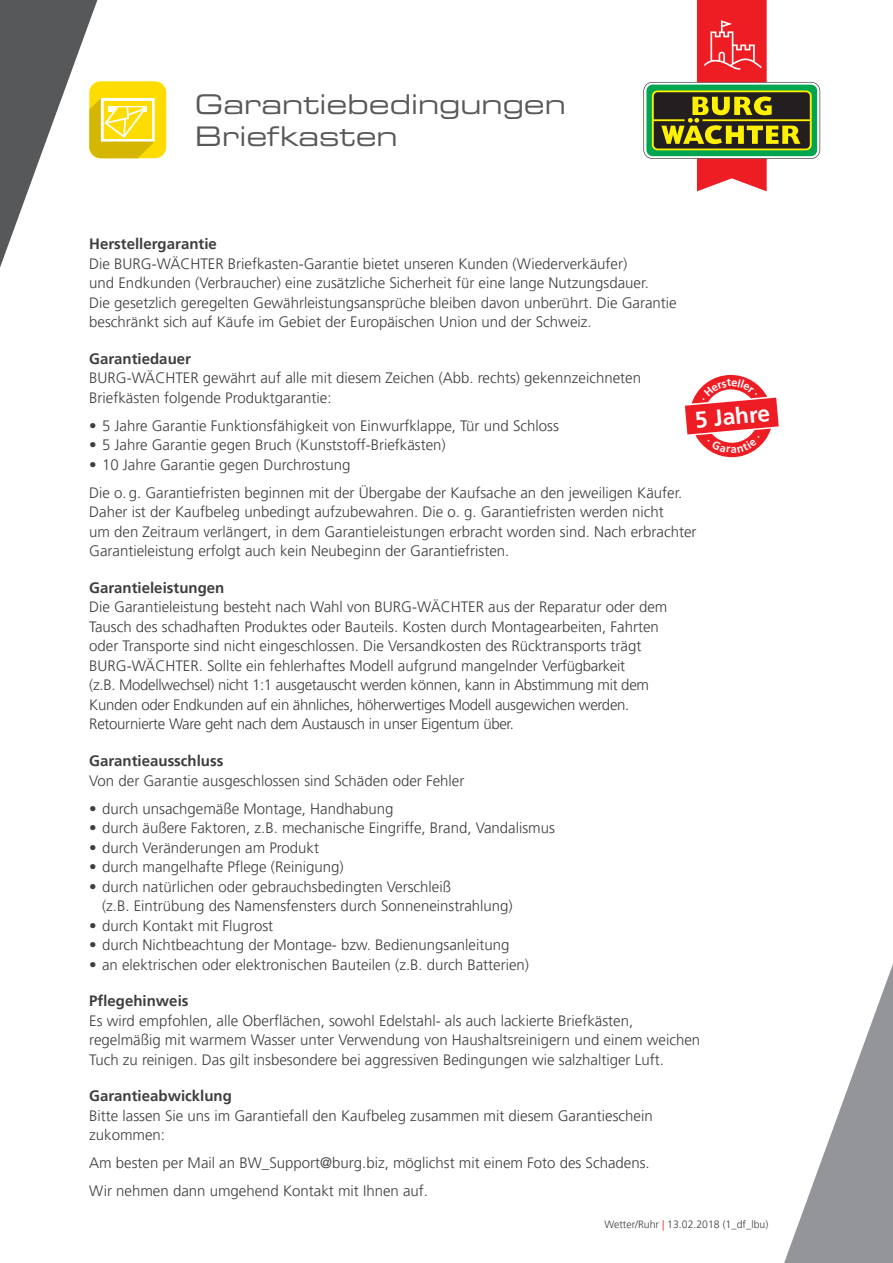
<style>
.page{position:relative;width:893px;height:1263px;background:#fff}
.page>*{position:absolute;margin:0;border:0;box-sizing:border-box;transform-origin:0 0}
.t1{font:27px/32.4px "Eurostile LT Std Ex 2";color:#57585a}
.t2{font:700 22.65px "Frutiger LT Pro";color:#fff}
.t3{font:300 15px/19.5px "Frutiger LT Pro";color:#3e3e3f}
.t4{font:700 15px "Frutiger LT Pro";color:#3e3e3f}
.t5{font:300 10.5px "Frutiger LT Pro";color:#3e3e3f}
.s1{color:#ee1d23}
</style>
<div class="page">
<svg style="left:643px;top:0;width:177px;height:191px"></svg>
<svg style="left:784px;top:964px;width:109px;height:299px"></svg>
<div style="left:89px;top:81px;width:77px;height:77px;background:#ffdc01;border-radius:12px"></div>
<svg style="left:0;top:0;width:155px;height:267px"></svg>
<svg style="left:685px;top:375px;width:94px;height:82px"></svg>
<h1 class="t1" style="left:195px;top:87px;width:373px">Garantiebedingungen<br>Briefkasten</h1>
<p class="t4" style="left:89px;top:235px;width:129px">Herstellergarantie</p>
<p class="t3" style="left:89px;top:254px;width:589px">Die BURG-WÄCHTER Briefkasten-Garantie bietet unseren Kunden (Wiederverkäufer)<br>und Endkunden (Verbraucher) eine zusätzliche Sicherheit für eine lange Nutzungsdauer.<br>Die gesetzlich geregelten Gewährleistungsansprüche bleiben davon unberührt. Die Garantie beschränkt sich auf Käufe im Gebiet der Europäischen Union und der Schweiz.</p>
<p class="t4" style="left:89px;top:350px;width:103px">Garantiedauer</p>
<p class="t3" style="left:89px;top:369px;width:553px">BURG-WÄCHTER gewährt auf alle mit diesem Zeichen (Abb. rechts) gekennzeichneten<br>Briefkästen folgende Produktgarantie:</p>
<p class="t3" style="left:89px;top:416px;width:471px">• 5 Jahre Garantie Funktionsfähigkeit von Einwurfklappe, Tür und Schloss</p>
<p class="t3" style="left:89px;top:436px;width:358px">• 5 Jahre Garantie gegen Bruch (Kunststoff-Briefkästen)</p>
<p class="t3" style="left:89px;top:451px;width:595px;line-height:28px">• 10 Jahre Garantie gegen Durchrostung<br>Die o.g. Garantiefristen beginnen mit der Übergabe der Kaufsache an den jeweiligen Käufer.</p>
<p class="t3" style="left:89px;top:503px;width:609px">Daher ist der Kaufbeleg unbedingt aufzubewahren. Die o. g. Garantiefristen werden nicht<br>um den Zeitraum verlängert, in dem Garantieleistungen erbracht worden sind. Nach erbrachter<br>Garantieleistung erfolgt auch kein Neubeginn der Garantiefristen.</p>
<p class="t4" style="left:89px;top:579px;width:137px">Garantieleistungen</p>
<p class="t3" style="left:89px;top:598px;width:580px">Die Garantieleistung besteht nach Wahl von BURG-WÄCHTER aus der Reparatur oder dem Tausch des schadhaften Produktes oder Bauteils. Kosten durch Montagearbeiten, Fahrten oder Transporte sind nicht eingeschlossen. Die Versandkosten des Rücktransports trägt BURG-WÄCHTER. Sollte ein fehlerhaftes Modell aufgrund mangelnder Verfügbarkeit<br>(z.B. Modellwechsel) nicht 1:1 ausgetauscht werden können, kann in Abstimmung mit dem Kunden oder Endkunden auf ein ähnliches, höherwertiges Modell ausgewichen werden.<br>Retournierte Ware geht nach dem Austausch in unser Eigentum über.</p>
<p class="t4" style="left:89px;top:752px;width:136px">Garantieausschluss</p>
<p class="t3" style="left:89px;top:771px;width:377px">Von der Garantie ausgeschlossen sind Schäden oder Fehler</p>
<p class="t3" style="left:89px;top:799px;width:306px">• durch unsachgemäße Montage, Handhabung</p>
<p class="t3" style="left:89px;top:818px;width:467px">• durch äußere Faktoren, z.B. mechanische Eingriffe, Brand, Vandalismus</p>
<p class="t3" style="left:89px;top:838px;width:231px">• durch Veränderungen am Produkt</p>
<p class="t3" style="left:89px;top:857px;width:256px">• durch mangelhafte Pflege (Reinigung)</p>
<p class="t3" style="left:102px;top:877px;width:412px;text-indent:-13px">• durch natürlichen oder gebrauchsbedingten Verschleiß<br>(z.B. Eintrübung des Namensfensters durch Sonneneinstrahlung)</p>
<p class="t3" style="left:89px;top:916px;width:185px">• durch Kontakt mit Flugrost</p>
<p class="t3" style="left:89px;top:935px;width:422px">• durch Nichtbeachtung der Montage- bzw. Bedienungsanleitung</p>
<p class="t3" style="left:89px;top:955px;width:441px">• an elektrischen oder elektronischen Bauteilen (z.B. durch Batterien)</p>
<p class="t4" style="left:89px;top:992px;width:101px">Pflegehinweis</p>
<p class="t3" style="left:89px;top:1011px;width:612px">Es wird empfohlen, alle Oberflächen, sowohl Edelstahl- als auch lackierte Briefkästen, regelmäßig mit warmem Wasser unter Verwendung von Haushaltsreinigern und einem weichen<br>Tuch zu reinigen. Das gilt insbesondere bei aggressiven Bedingungen wie salzhaltiger Luft.</p>
<p class="t4" style="left:89px;top:1087px;width:144px">Garantieabwicklung</p>
<p class="t3" style="left:89px;top:1106px;width:565px">Bitte lassen Sie uns im Garantiefall den Kaufbeleg zusammen mit diesem Garantieschein zukommen:</p>
<p class="t3" style="left:89px;top:1149px;width:562px;line-height:28px">Am besten per Mail an BW_Support@burg.biz, möglichst mit einem Foto des Schadens.<br>Wir nehmen dann umgehend Kontakt mit Ihnen auf.</p>
<p class="t5" style="left:604px;top:1218px;width:165px">Wetter/Ruhr <span class="s1">|</span> 13.02.2018 (1_df_lbu)</p>
<h2 class="t2" style="left:694px;top:407px;width:77px;rotate:-6deg">5 Jahre</h2>
</div>
